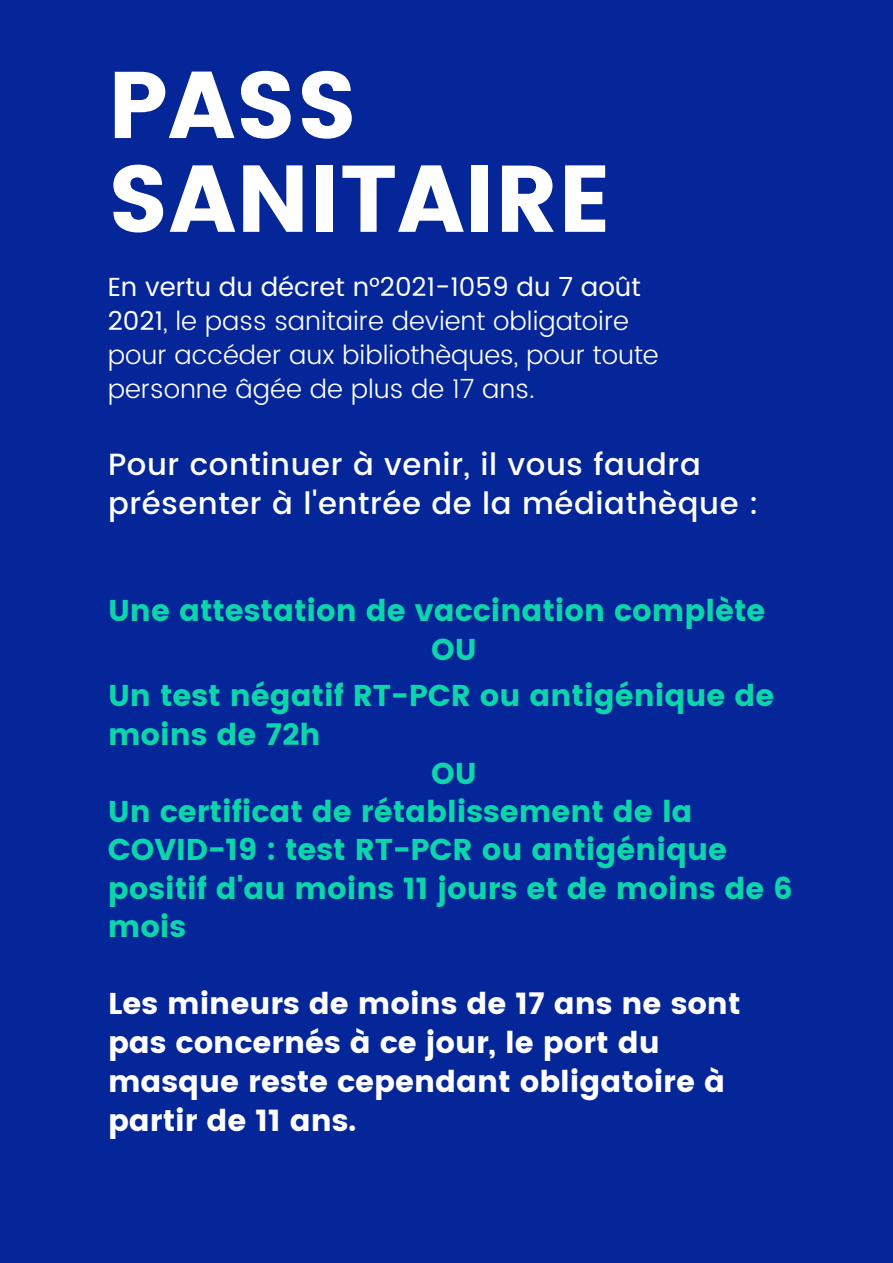
<style>
.page{position:relative;width:893px;height:1263px;background:#042698}
.page>*{position:absolute;margin:0;border:0;box-sizing:border-box;transform-origin:0 0}
.t1{font:94.35px/93.8px "Poppins";color:#fff}
.t2{font:500 30.67px/39.6px "Poppins";letter-spacing:.02em;color:#fff}
.t3{font:30.08px/38.5px "Poppins";color:#0cd5ac}
.t4{font:30.08px/38.8px "Poppins";color:#fff}
.t5{font:300 26.17px/33.8px "Poppins";color:#fff}
.s1{font-weight:400}
</style>
<div class="page">
<p class="t1" style="left:108px;top:59px;width:506px">PASS<br>SANITAIRE</p>
<p class="t5" style="left:108px;top:270px;width:552px"><span class="s1">En vertu du décret n°2021-1059 du 7 août 2021</span>, le pass sanitaire devient obligatoire pour accéder aux bibliothèques, pour toute personne âgée de plus de 17 ans.</p>
<p class="t2" style="left:108px;top:444px;width:652px">Pour continuer à venir, il vous faudra présenter à l'entrée de la médiathèque :</p>
<p class="t3" style="left:108px;top:592px;width:659px">Une attestation de vaccination complète</p>
<p class="t3" style="left:431px;top:630px;width:47px">OU</p>
<p class="t3" style="left:108px;top:676px;width:668px;line-height:38.8px">Un test négatif RT-PCR ou antigénique de moins de 72h</p>
<p class="t3" style="left:431px;top:754px;width:47px">OU</p>
<p class="t3" style="left:108px;top:792px;width:686px">Un certificat de rétablissement de la<br>COVID-19 : test RT-PCR ou antigénique positif d'au moins 11 jours et de moins de 6 mois</p>
<p class="t4" style="left:108px;top:984px;width:634px">Les mineurs de moins de 17 ans ne sont pas concernés à ce jour, le port du masque reste cependant obligatoire à partir de 11 ans.</p>
</div>
